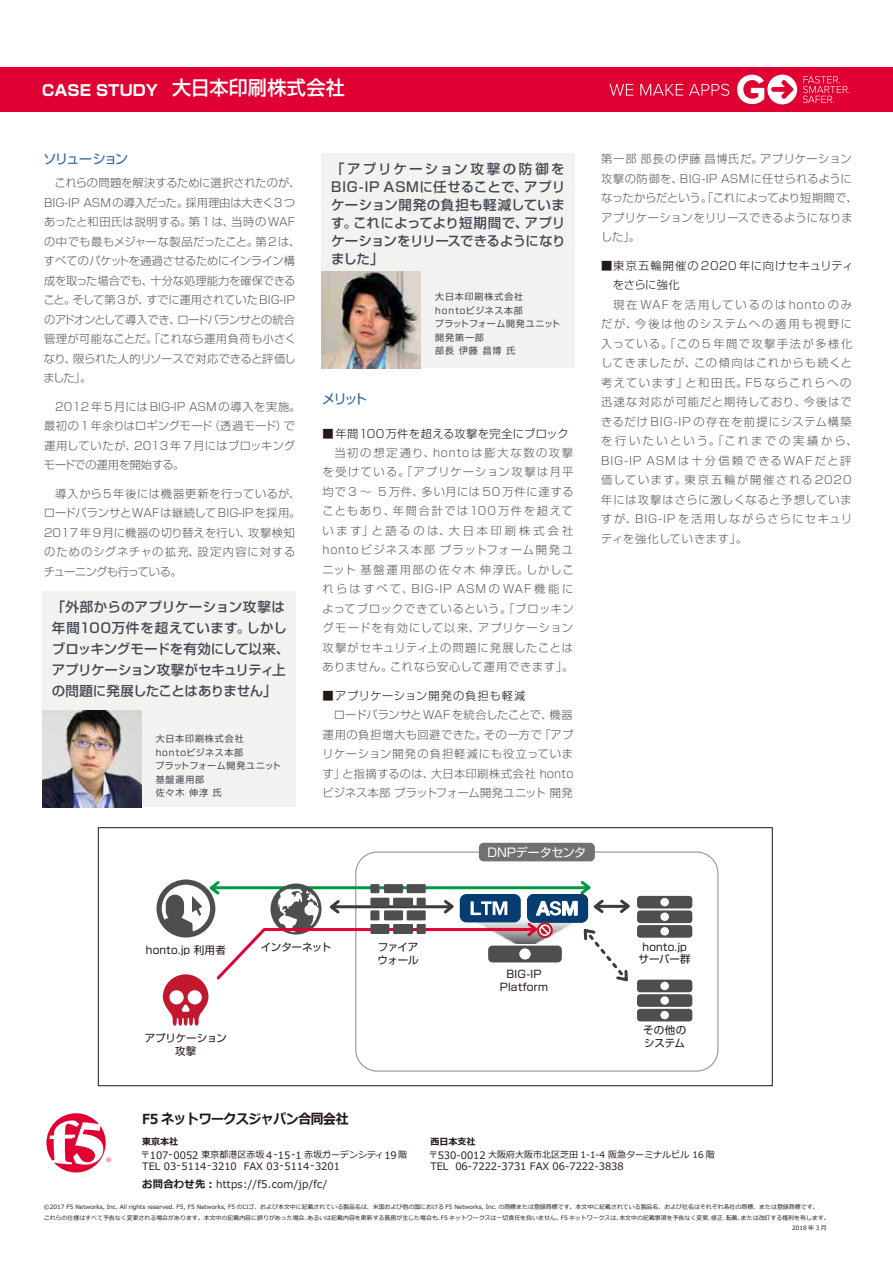
<style>
.page{position:relative;width:893px;height:1263px;background:#fff}
.page>*{position:absolute;margin:0;border:0;box-sizing:border-box;transform-origin:0 0}
.t1{font:700 15px "Shin Go Pro";color:#fff}
.t2{font:700 13.8px "Meiryo";letter-spacing:-.025em;color:#221815;scale:.92 1}
.t3{font:500 13.5px/18px "Shin Go Pro";letter-spacing:-.005em;color:#444853;text-align:justify}
.t4{font:13.5px "UD Shin Go Pro";letter-spacing:-.14em;color:#25639b}
.t5{font:13.5px "UD Shin Go Pro";letter-spacing:-.16em;color:#25639b}
.t6{font:12px "Shin Go Pro";letter-spacing:-.01em;color:#fff}
.t7{font:300 11.25px/19.5px "Shin Go Pro";letter-spacing:.04em;color:#5a5858;text-align:justify}
.t8{font:300 11.25px/19.5px "Shin Go Pro";letter-spacing:.11em;color:#5a5858}
.t9{font:300 11.25px/19.5px "Shin Go Pro";letter-spacing:-.005em;color:#5a5858}
.t10{font:300 11.25px/19.5px "Shin Go Pro";letter-spacing:.02em;color:#5a5858}
.t11{font:300 11.25px/19.5px "Shin Go Pro";letter-spacing:.005em;color:#5a5858}
.t12{font:300 11.25px/19.5px "Shin Go Pro";letter-spacing:.05em;color:#221815}
.t13{font:300 11.25px "Shin Go Pro";letter-spacing:.03em;color:#221815}
.t14{font:10.5px/12.6px "Shin Go Pro";letter-spacing:.01em;color:#221815;text-align:center}
.t15{font:10.5px "Meiryo";letter-spacing:.025em;color:#221815}
.t16{font:10.5px/12.6px "Shin Go Pro";letter-spacing:-.01em;color:#221815;text-align:center}
.t17{font:10.5px/12.6px "Shin Go Pro";letter-spacing:-.035em;color:#221815}
.t18{font:10.5px "Shin Go Pro";letter-spacing:-.025em;color:#221815}
.t19{font:10.2px "Meiryo";color:#221815}
.t20{font:9.15px/13px "Meiryo";color:#221815}
.t21{font:9px/13.5px "Shin Go Pro";letter-spacing:.095em;color:#444853}
.t22{font:6px "Meiryo";color:#221815}
.s1{font-weight:500;font-size:19.5px}
.s2{font-weight:700}
.s3{font-size:10.2px}
</style>
<div class="page">
<div style="left:0;top:67px;width:893px;height:45px;background:#e00031"></div>
<svg style="left:46px;top:1113px;width:65px;height:59px"></svg>
<div style="left:321px;top:154px;width:254px;height:214px;background:#f2f3f0"></div>
<svg style="left:610px;top:84px;width:23px;height:12px"></svg>
<svg style="left:640px;top:84px;width:43px;height:12px"></svg>
<svg style="left:689px;top:84px;width:40px;height:12px"></svg>
<svg style="left:737px;top:75px;width:60px;height:29px"></svg>
<svg style="left:803px;top:76px;width:46px;height:27px"></svg>
<div style="left:42px;top:591px;width:253px;height:216px;background:#f2f3f0"></div>
<div style="left:98px;top:827px;width:674px;height:259px;border:1px solid #221815"></div>
<div style="left:479px;top:843px;width:116px;height:18px;background:#727171;border-radius:5px"></div>
<img style="left:321px;top:272px;width:100px;height:96px">
<img style="left:42px;top:710px;width:99px;height:97px">
<svg style="left:156px;top:878px;width:536px;height:148px"></svg>
<h1 class="t1" style="left:42px;top:79px;width:304px">CASE STUDY <span class="s1">大日本印刷株式会社</span></h1>
<p class="t4" style="left:43px;top:148px;width:87px">ソリューション</p>
<p class="t9" style="left:43px;top:172px;width:259px">　これらの問題を解決するために選択されたのが、<br>BIG-IP ASMの導入だった。採用理由は大きく3つあったと和田氏は説明する。第1は、当時のWAFの中でも最もメジャーな製品だったこと。第2は、すべてのパケットを通過させるためにインライン構成を取った場合でも、十分な処理能力を確保できること。そして第3が、すでに運用されていたBIG-IPのアドオンとして導入でき、ロードバランサとの統合管理が可能なことだ。「これなら運用負荷も小さくなり、限られた人的リソースで対応できると評価しました」。</p>
<p class="t11" style="left:44px;top:396px;width:258px">　2012年5月にはBIG-IP ASMの導入を実施。最初の1年余りはロギングモード（透過モード）で運用していたが、2013年7月にはブロッキングモードでの運用を開始する。</p>
<p class="t7" style="left:44px;top:482px;width:258px;text-align:left">　導入から5年後には機器更新を行っているが、ロードバランサとWAFは継続してBIG-IPを採用。<br>2017年9月に機器の切り替えを行い、攻撃検知のためのシグネチャの拡充、設定内容に対するチューニングも行っている。</p>
<p class="t3" style="left:52px;top:594px;width:239px;line-height:21px;text-align:left">「外部からのアプリケーション攻撃は年間100万件を超えています。しかしブロッキングモードを有効にして以来、アプリケーション攻撃がセキュリティ上の問題に発展したことはありません」</p>
<p class="t21" style="left:155px;top:731px;width:127px">大日本印刷株式会社<br>hontoビジネス本部<br>プラットフォーム開発ユニット基盤運用部<br>佐々木 伸淳 氏</p>
<p class="t3" style="left:331px;top:158px;width:236px">「アプリケーション攻撃の防御をBIG-IP ASMに任せることで、アプリケーション開発の負担も軽減しています。これによってより短期間で、アプリケーションをリリースできるようになりました」</p>
<p class="t5" style="left:322px;top:388px;width:47px">メリット</p>
<p class="t21" style="left:435px;top:289px;width:127px">大日本印刷株式会社<br>hontoビジネス本部<br>プラットフォーム開発ユニット開発第一部<br>部長 伊藤 昌博 氏</p>
<p class="t13" style="left:323px;top:424px;width:248px">■年間100万件を超える攻撃を完全にブロック</p>
<p class="t7" style="left:323px;top:442px;width:253px">　当初の想定通り、hontoは膨大な数の攻撃を受けている。「アプリケーション攻撃は月平均で 3 ～ 5 万件、多い月には 50万件に達することもあり、年間合計では100万件を超えています」と語るのは、大日本印刷株式会社hontoビジネス本部 プラットフォーム開発ユニット 基盤運用部の佐々木 伸淳氏。しかしこれらはすべて、BIG-IP ASM の WAF 機能によってブロックできているという。「ブロッキングモードを有効にして以来、アプリケーション攻撃がセキュリティ上の問題に発展したことはありません。これなら安心して運用できます」。</p>
<p class="t12" style="left:323px;top:685px;width:204px">■アプリケーション開発の負担も軽減</p>
<p class="t7" style="left:323px;top:704px;width:252px">　ロードバランサとWAF を統合したことで、機器運用の負担増大も回避できた。その一方で「アプリケーション開発の負担軽減にも役立っています」と指摘するのは、大日本印刷株式会社 hontoビジネス本部 プラットフォーム開発ユニット 開発</p>
<p class="t10" style="left:601px;top:148px;width:258px">第一部 部長の伊藤 昌博氏だ。アプリケーション攻撃の防御を、BIG-IP ASMに任せられるようになったからだという。「これによってより短期間で、アプリケーションをリリースできるようになりました」。</p>
<p class="t12" style="left:601px;top:254px;width:254px">■東京五輪開催の 2020 年に向けセキュリティ　をさらに強化</p>
<p class="t8" style="left:601px;top:293px;width:258px">　現在WAFを活用しているのはhontoのみだが、今後は他のシステムへの適用も視野に入っている。「この5年間で攻撃手法が多様化してきましたが、この傾向はこれからも続くと考えています」と和田氏。F5ならこれらへの迅速な対応が可能だと期待しており、今後はできるだけ BIG-IP の存在を前提にシステム構築を行いたいという。「これまでの実績から、<br>BIG-IP ASMは十分信頼できるWAFだと評価しています。東京五輪が開催される2020年には攻撃はさらに激しくなると予想していますが、BIG-IP を活用しながらさらにセキュリティを強化していきます」。</p>
<p class="t6" style="left:487px;top:843px;width:100px">DNPデータセンタ</p>
<p class="t14" style="left:146px;top:942px;width:82px">honto.jp 利用者</p>
<p class="t18" style="left:261px;top:938px;width:72px">インターネット</p>
<p class="t16" style="left:145px;top:1031px;width:84px">アプリケーション攻撃</p>
<p class="t2" style="left:142px;top:1109px;width:226px">F5 ネットワークスジャパン合同会社</p>
<p class="t17" style="left:378px;top:939px;width:43px">ファイアウォール</p>
<p class="t14" style="left:500px;top:966px;width:49px">BIG-IP<br>Platform</p>
<p class="t14" style="left:639px;top:939px;width:54px">honto.jpサーバー群</p>
<p class="t14" style="left:643px;top:1023px;width:45px;text-align:left">その他のシステム</p>
<p class="t20" style="left:141px;top:1136px;width:268px"><span class="s2">東京本社<br></span>〒<span class="s3">107-0052</span> 東京都港区赤坂 <span class="s3">4-15-1</span> 赤坂ガーデンシティ<span class="s3">19</span>階</p>
<p class="t19" style="left:142px;top:1159px;width:199px">TEL 03-5114-3210 FAX 03-5114-3201</p>
<p class="t15" style="left:142px;top:1177px;width:187px"><span class="s2">お問合わせ先：</span>https://f5.com/jp/fc/</p>
<p class="t20" style="left:429px;top:1136px;width:288px"><span class="s2">西日本支社<br></span>〒<span class="s3">530-0012</span> 大阪府大阪市北区芝田 1-1-4 阪急ターミナルビル 16 階</p>
<p class="t19" style="left:430px;top:1159px;width:195px">TEL 06-7222-3731 FAX 06-7222-3838</p>
<p class="t22" style="left:44px;top:1203px;width:776px">©2017 F5 Networks, Inc. All rights reserved. F5, F5 Networks, F5 のロゴ、および本文中に記載されている製品名は、米国および他の国における F5 Networks, Inc. の商標または登録商標です。本文中に記載されている製品名、および社名はそれぞれ各社の商標、または登録商標です。</p>
<p class="t22" style="left:44px;top:1213px;width:787px">これらの仕様はすべて予告なく変更される場合があります。本文中の記載内容に誤りがあった場合、あるいは記載内容を更新する義務が生じた場合も、F5 ネットワークスは一切責任を負いません。F5 ネットワークスは、本文中の記載事項を予告なく変更、修正、転載、または改訂する権利を有します。</p>
<p class="t22" style="left:792px;top:1223px;width:36px">2018 年 3 月</p>
</div>
